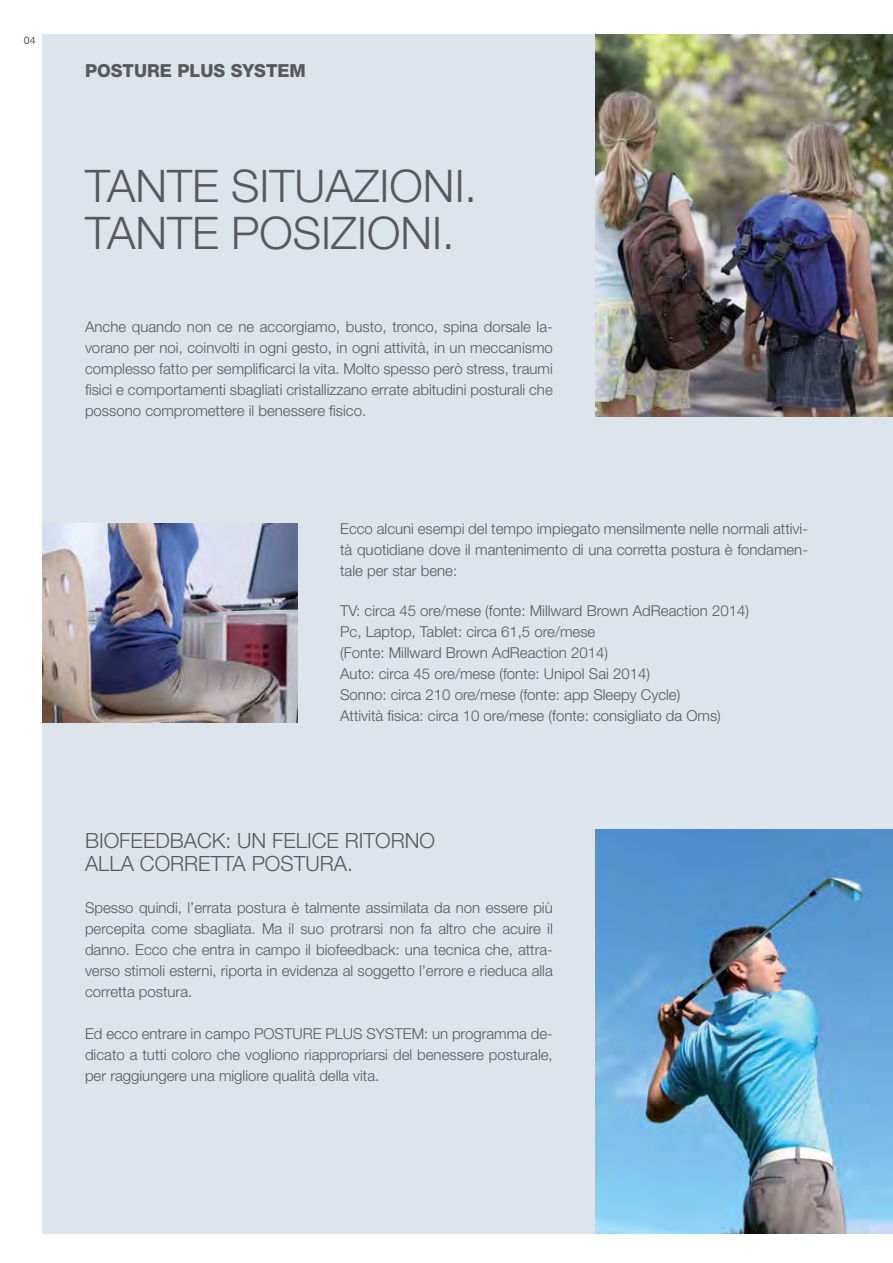
<style>
.page{position:relative;width:893px;height:1263px;background:#fff}
.page>*{position:absolute;margin:0;border:0;box-sizing:border-box;transform-origin:0 0}
.t1{font:300 45px/46.5px "Helvetica Neue LT Std";color:#58595b}
.t2{font:300 21px/22.5px "Helvetica Neue LT Std";color:#58595b}
.t3{font:800 18px "Helvetica Neue LT Std";color:#58595b}
.t4{font:300 15px/21px "Helvetica Neue LT Std";color:#58595b;text-align:justify}
.t5{font:10.5px "Helvetica Neue LT Std";color:#58595b}
</style>
<div class="page">
<div style="left:43px;top:34px;width:850px;height:1199px;background:#dde4ec"></div>
<img style="left:595px;top:34px;width:298px;height:383px">
<img style="left:595px;top:829px;width:298px;height:404px">
<img style="left:43px;top:523px;width:255px;height:200px">
<p class="t5" style="left:24px;top:34px;width:13px">04</p>
<p class="t3" style="left:85px;top:60px;width:222px">POSTURE PLUS SYSTEM</p>
<h1 class="t1" style="left:85px;top:162px;width:394px">TANTE SITUAZIONI.<br>TANTE POSIZIONI.</h1>
<p class="t4" style="left:85px;top:315px;width:469px">Anche quando non ce ne accorgiamo, busto, tronco, spina dorsale la&shy;vorano per noi, coinvolti in ogni gesto, in ogni attività, in un meccanismo complesso fatto per semplificarci la vita. Molto spesso però stress, traumi fisici e comportamenti sbagliati cristallizzano errate abitudini posturali che possono compromettere il benessere fisico.</p>
<p class="t4" style="left:340px;top:518px;width:469px">Ecco alcuni esempi del tempo impiegato mensilmente nelle normali attivi&shy;tà quotidiane dove il mantenimento di una corretta postura è fondamen&shy;tale per star bene:</p>
<p class="t4" style="left:340px;top:600px;width:410px;text-align:left">TV: circa 45 ore/mese (fonte: Millward Brown AdReaction 2014)<br>Pc, Laptop, Tablet: circa 61,5 ore/mese<br>(Fonte: Millward Brown AdReaction 2014)<br>Auto: circa 45 ore/mese (fonte: Unipol Sai 2014)<br>Sonno: circa 210 ore/mese (fonte: app Sleepy Cycle)<br>Attività fisica: circa 10 ore/mese (fonte: consigliato da Oms)</p>
<h2 class="t2" style="left:85px;top:829px;width:352px">BIOFEEDBACK: UN FELICE RITORNO<br>ALLA CORRETTA POSTURA.</h2>
<p class="t4" style="left:85px;top:897px;width:469px">Spesso quindi, l’errata postura è talmente assimilata da non essere più percepita come sbagliata. Ma il suo protrarsi non fa altro che acuire il danno. Ecco che entra in campo il biofeedback: una tecnica che, attra&shy;verso stimoli esterni, riporta in evidenza al soggetto l’errore e rieduca alla corretta postura.</p>
<p class="t4" style="left:85px;top:1023px;width:469px">Ed ecco entrare in campo POSTURE PLUS SYSTEM: un programma de&shy;dicato a tutti coloro che vogliono riappropriarsi del benessere posturale, per raggiungere una migliore qualità della vita.</p>
</div>
